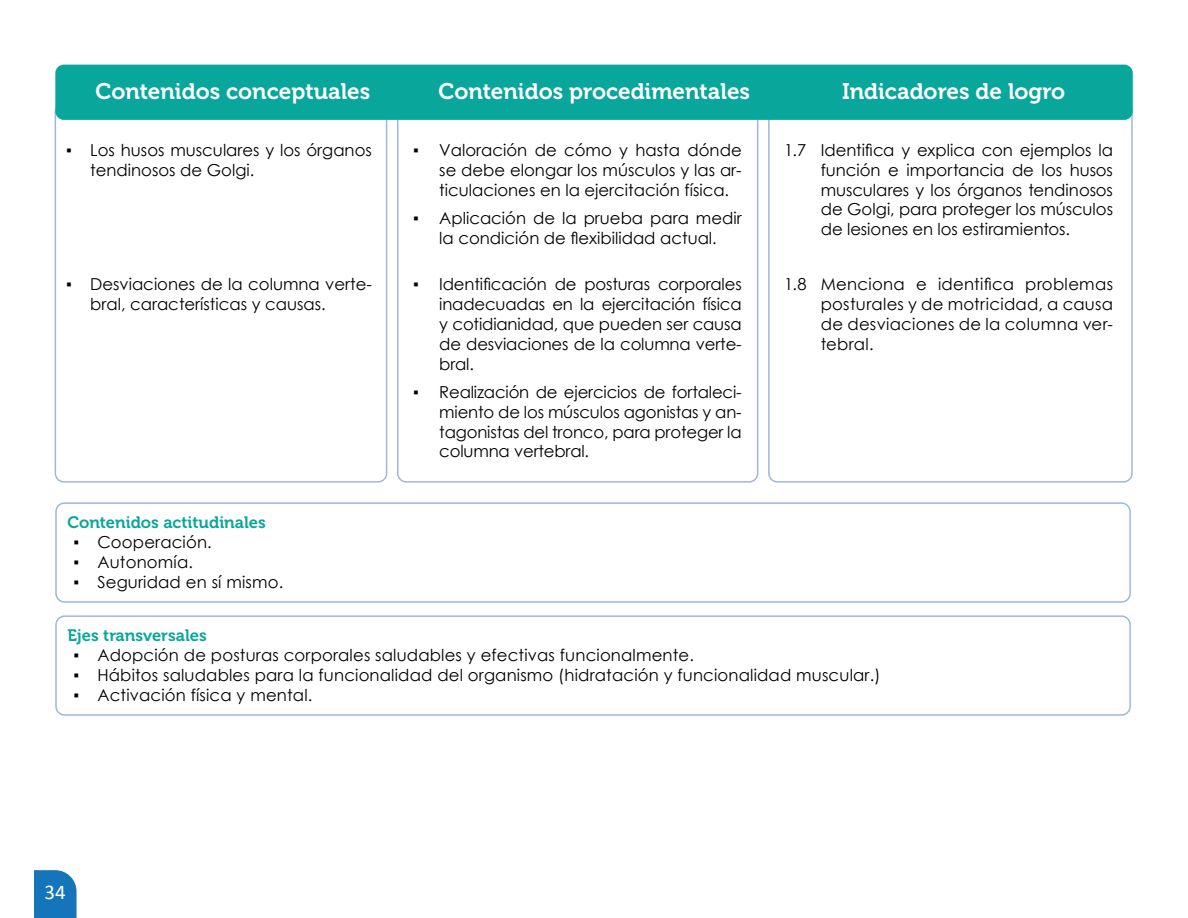
<style>
.page{position:relative;width:1188px;height:918px;background:#fff}
.page>*{position:absolute;margin:0;border:0;box-sizing:border-box;transform-origin:0 0}
.t1{font:22.5px "Museo 700";color:#fff}
.t2{font:21px "Calibri";color:#fff}
.t3{font:16.5px/19.8px "Century Gothic";color:#000;text-align:justify}
.t4{font:16.5px "Museo 700";color:#09a69c}
</style>
<div class="page">
<svg style="left:34px;top:870px;width:43px;height:48px"></svg>
<div style="left:768px;top:102px;width:365px;height:381px;border:2px solid #9fb6df;border-radius:9px"></div>
<div style="left:397px;top:102px;width:361px;height:381px;border:2px solid #9fb6df;border-radius:9px"></div>
<div style="left:55px;top:102px;width:332px;height:381px;border:2px solid #9fb6df;border-radius:9px"></div>
<div style="left:55px;top:502px;width:1076px;height:101px;border:2px solid #9fb6df;border-radius:9px"></div>
<div style="left:55px;top:615px;width:1076px;height:101px;border:2px solid #9fb6df;border-radius:9px"></div>
<div style="left:55px;top:65px;width:1078px;height:55px;background:#09a69c;border-radius:9px"></div>
<h1 class="t1" style="left:95px;top:78px;width:276px">Contenidos conceptuales</h1>
<h1 class="t1" style="left:438px;top:78px;width:313px">Contenidos procedimentales</h1>
<h1 class="t1" style="left:842px;top:78px;width:225px">Indicadores de logro</h1>
<p class="t3" style="left:90px;top:140px;width:283px;text-indent:-24px">▪ Los husos musculares y los órganos tendinosos de Golgi.</p>
<p class="t3" style="left:439px;top:140px;width:304px;text-indent:-26px">▪ Valoración de cómo y hasta dónde se debe elongar los músculos y las ar&shy;ticulaciones en la ejercitación física.</p>
<p class="t3" style="left:413px;top:208px;width:330px;text-align:center">▪ Aplicación de la prueba para medir la condición de flexibilidad actual.</p>
<p class="t3" style="left:90px;top:274px;width:283px;text-indent:-24px">▪ Desviaciones de la columna verte&shy;bral, características y causas.</p>
<p class="t3" style="left:439px;top:274px;width:304px;text-indent:-26px">▪ Identificación de posturas corporales inadecuadas en la ejercitación física y cotidianidad, que pueden ser causa de desviaciones de la columna verte&shy;bral.</p>
<p class="t3" style="left:439px;top:382px;width:304px;text-indent:-26px">▪ Realización de ejercicios de fortaleci&shy;miento de los músculos agonistas y an&shy;tagonistas del tronco, para proteger la columna vertebral.</p>
<p class="t3" style="left:821px;top:140px;width:294px;text-indent:-37px">1.7 Identifica y explica con ejemplos la función e importancia de los husos musculares y los órganos tendinosos de Golgi, para proteger los músculos de lesiones en los estiramientos.</p>
<p class="t3" style="left:821px;top:274px;width:294px;text-indent:-37px">1.8 Menciona e identifica problemas posturales y de motricidad, a causa de desviaciones de la columna ver&shy;tebral.</p>
<p class="t4" style="left:67px;top:513px;width:200px">Contenidos actitudinales</p>
<p class="t3" style="left:73px;top:532px;width:140px">▪ Cooperación.</p>
<p class="t3" style="left:73px;top:552px;width:121px">▪ Autonomía.</p>
<p class="t3" style="left:73px;top:572px;width:211px">▪ Seguridad en sí mismo.</p>
<p class="t4" style="left:67px;top:627px;width:141px">Ejes transversales</p>
<p class="t3" style="left:73px;top:645px;width:622px">▪ Adopción de posturas corporales saludables y efectivas funcionalmente.</p>
<p class="t3" style="left:73px;top:665px;width:809px">▪ Hábitos saludables para la funcionalidad del organismo (hidratación y funcionalidad muscular.)</p>
<p class="t3" style="left:73px;top:685px;width:241px">▪ Activación física y mental.</p>
<p class="t2" style="left:45px;top:878px;width:23px">34</p>
</div>
